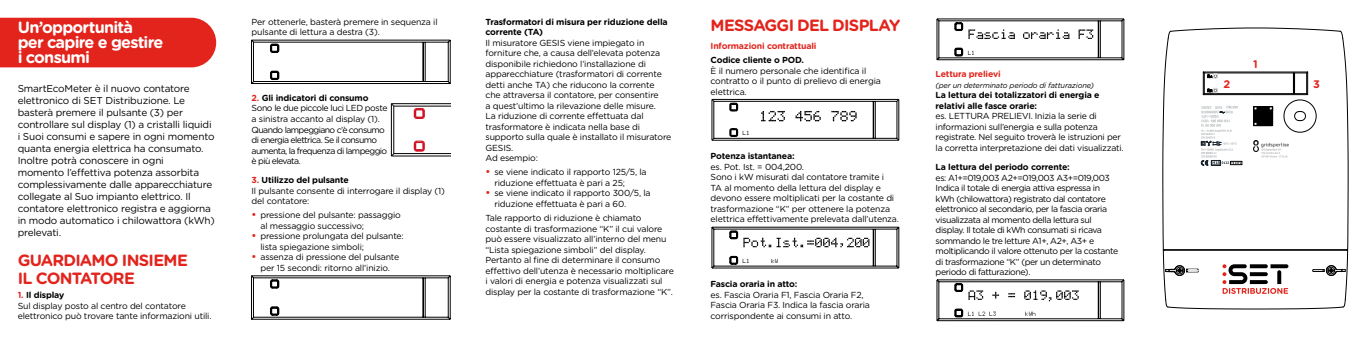
<style>
.page{position:relative;width:1368px;height:337px;background:#fff}
.page>*{position:absolute;margin:0;border:0;box-sizing:border-box;transform-origin:0 0}
.t1{font:700 16.25px/18px "Gotham Rounded";letter-spacing:-.045em;color:#e2241c}
.t2{font:700 16.25px/15px "Gotham Rounded";letter-spacing:-.05em;color:#fff}
.t3{font:700 11px "Gotham Rounded";color:#e2241c}
.t4{font:10px/12px "Gotham Rounded";letter-spacing:-.02em;color:#000}
.t5{font:8.75px/10.5px "Gotham Rounded";letter-spacing:-.02em;color:#000}
.t6{font:8.75px/10.5px "Gotham Rounded";letter-spacing:-.05em;color:#000}
.t7{font:700 8.75px/10.5px "Gotham Rounded";letter-spacing:-.02em;color:#000}
.t8{font:8.75px/10.5px "Gotham Rounded";letter-spacing:-.07em;color:#000}
.t9{font:700 8.75px "Gotham Rounded";letter-spacing:-.02em;color:#e2241c}
.t10{font:italic 7.5px "Gotham Rounded";letter-spacing:-.02em;color:#000}
.t11{font:6px "LED Calculator";color:#000}
.s1{font-weight:700;color:#e2241c}
.s2{font-weight:700}
.s3{font-weight:700;font-size:10px;color:#e2241c}
</style>
<div class="page">
<div style="left:0;top:18px;width:216px;height:49px;background:#e2241c"></div>
<svg style="left:251px;top:40px;width:199px;height:44px"></svg>
<svg style="left:251px;top:275px;width:199px;height:44px"></svg>
<hr style="left:394px;top:153px;width:56px;height:1px;background:#000">
<hr style="left:394px;top:106px;width:56px;height:1px;background:#000">
<svg style="left:391px;top:104px;width:3px;height:52px"></svg>
<svg style="left:414px;top:108px;width:11px;height:44px"></svg>
<hr style="left:391px;top:103px;width:59px;height:1px;background:#000">
<hr style="left:391px;top:156px;width:59px;height:1px;background:#000">
<svg style="left:712px;top:99px;width:187px;height:41px"></svg>
<svg style="left:712px;top:227px;width:187px;height:41px"></svg>
<svg style="left:937px;top:19px;width:187px;height:41px"></svg>
<svg style="left:937px;top:279px;width:187px;height:42px"></svg>
<svg style="left:1162px;top:28px;width:186px;height:281px"></svg>
<h1 class="t2" style="left:18px;top:19px;width:147px">Un’opportunità<br>per capire e gestire i consumi</h1>
<p class="t4" style="left:18px;top:82px;width:199px">SmartEcoMeter è il nuovo contatore elettronico di SET Distribuzione. Le basterà premere il pulsante (3) per controllare sul display (1) a cristalli liquidi i Suoi consumi e sapere in ogni momento quanta energia elettrica ha consumato.<br>Inoltre potrà conoscere in ogni<br>momento l’effettiva potenza assorbita complessivamente dalle apparecchiature collegate al Suo impianto elettrico. Il contatore elettronico registra e aggiorna in modo automatico i chilowattora (kWh) prelevati.</p>
<h1 class="t1" style="left:18px;top:250px;width:172px">GUARDIAMO INSIEME<br>IL CONTATORE</h1>
<p class="t5" style="left:18px;top:289px;width:195px"><span class="s1">1.</span> <span class="s2">Il display<br></span>Sul display posto al centro del contatore elettronico può trovare tante informazioni utili.</p>
<p class="t5" style="left:252px;top:16px;width:188px">Per ottenerle, basterà premere in sequenza il pulsante di lettura a destra (3).</p>
<p class="t8" style="left:252px;top:92px;width:137px"><span class="s1">2.</span> <span class="s2">Gli indicatori di consumo<br></span>Sono le due piccole luci LED poste a sinistra accanto al display (1).<br>Quando lampeggiano c’è consumo di energia elettrica. Se il consumo aumenta, la frequenza di lampeggio è più elevata.</p>
<p class="t5" style="left:252px;top:174px;width:195px"><span class="s1">3.</span> <span class="s2">Utilizzo del pulsante<br></span>Il pulsante consente di interrogare il display (1) del contatore:</p>
<p class="t5" style="left:260px;top:209px;width:142px;text-indent:-9px"><span class="s3">•</span> pressione del pulsante: passaggio al messaggio successivo;</p>
<p class="t5" style="left:260px;top:230px;width:145px;text-indent:-9px"><span class="s3">•</span> pressione prolungata del pulsante: lista spiegazione simboli;</p>
<p class="t5" style="left:252px;top:251px;width:149px;text-align:center"><span class="s3">•</span> assenza di pressione del pulsante per 15 secondi: ritorno all’inizio.</p>
<p class="t7" style="left:485px;top:16px;width:184px">Trasformatori di misura per riduzione della corrente (TA)</p>
<p class="t5" style="left:485px;top:37px;width:187px">Il misuratore GESIS viene impiegato in forniture che, a causa dell’elevata potenza disponibile richiedono l’installazione di apparecchiature (trasformatori di corrente detti anche TA) che riducono la corrente che attraversa il contatore, per consentire<br>a quest’ultimo la rilevazione delle misure.<br>La riduzione di corrente effettuata dal trasformatore è indicata nella base di supporto sulla quale è installato il misuratore GESIS.<br>Ad esempio:</p>
<p class="t5" style="left:494px;top:167px;width:154px;text-indent:-9px"><span class="s3">•</span> se viene indicato il rapporto 125/5, la riduzione effettuata è pari a 25;</p>
<p class="t5" style="left:494px;top:188px;width:158px;text-indent:-9px"><span class="s3">•</span> se viene indicato il rapporto 300/5, la riduzione effettuata è pari a 60.</p>
<p class="t5" style="left:485px;top:212px;width:190px">Tale rapporto di riduzione è chiamato costante di trasformazione “K” il cui valore può essere visualizzato all’interno del menu “Lista spiegazione simboli” del display.<br>Pertanto al fine di determinare il consumo effettivo dell’utenza è necessario moltiplicare i valori di energia e potenza visualizzati sul display per la costante di trasformazione “K”.</p>
<h1 class="t1" style="left:710px;top:15px;width:191px">MESSAGGI DEL DISPLAY</h1>
<p class="t9" style="left:710px;top:39px;width:108px">Informazioni contrattuali</p>
<p class="t7" style="left:710px;top:54px;width:95px">Codice cliente o POD.</p>
<p class="t5" style="left:710px;top:65px;width:172px">È il numero personale che identifica il contratto o il punto di prelievo di energia elettrica.</p>
<p class="t11" style="left:742px;top:129px;width:9px">L1</p>
<p class="t7" style="left:710px;top:150px;width:86px">Potenza istantanea:</p>
<p class="t5" style="left:710px;top:161px;width:190px">es. Pot. Ist. = 004,200.<br>Sono i kW misurati dal contatore tramite i<br>TA al momento della lettura del display e devono essere moltiplicati per la costante di trasformazione “K” per ottenere la potenza elettrica effettivamente prelevata dall’utenza.</p>
<p class="t11" style="left:742px;top:257px;width:9px">L1</p>
<p class="t11" style="left:771px;top:257px;width:9px">kW</p>
<p class="t7" style="left:710px;top:278px;width:88px">Fascia oraria in atto:</p>
<p class="t5" style="left:710px;top:289px;width:161px">es. Fascia Oraria F1, Fascia Oraria F2,<br>Fascia Oraria F3. Indica la fascia oraria corrispondente ai consumi in atto.</p>
<p class="t9" style="left:935px;top:68px;width:67px">Lettura prelievi</p>
<p class="t10" style="left:935px;top:80px;width:160px">(per un determinato periodo di fatturazione)</p>
<p class="t7" style="left:935px;top:89px;width:165px">La lettura dei totalizzatori di energia e relativi alle fasce orarie:</p>
<p class="t5" style="left:935px;top:110px;width:190px">es. LETTURA PRELIEVI. Inizia la serie di informazioni sull’energia e sulla potenza registrate. Nel seguito troverà le istruzioni per la corretta interpretazione dei dati visualizzati.</p>
<p class="t7" style="left:935px;top:161px;width:136px">La lettura del periodo corrente:</p>
<p class="t6" style="left:935px;top:172px;width:184px">es: A1+=019,003 A2+=019,003 A3+=019,003<br>Indica il totale di energia attiva espressa in kWh (chilowattora) registrato dal contatore elettronico al secondario, per la fascia oraria visualizzata al momento della lettura sul display. Il totale di kWh consumati si ricava sommando le tre letture A1+, A2+, A3+ e moltiplicando il valore ottenuto per la costante di trasformazione “K” (per un determinato periodo di fatturazione).</p>
<p class="t3" style="left:1253px;top:56px;width:6px">1</p>
<p class="t3" style="left:1223px;top:75px;width:8px">2</p>
<p class="t3" style="left:1313px;top:75px;width:8px">3</p>
</div>
